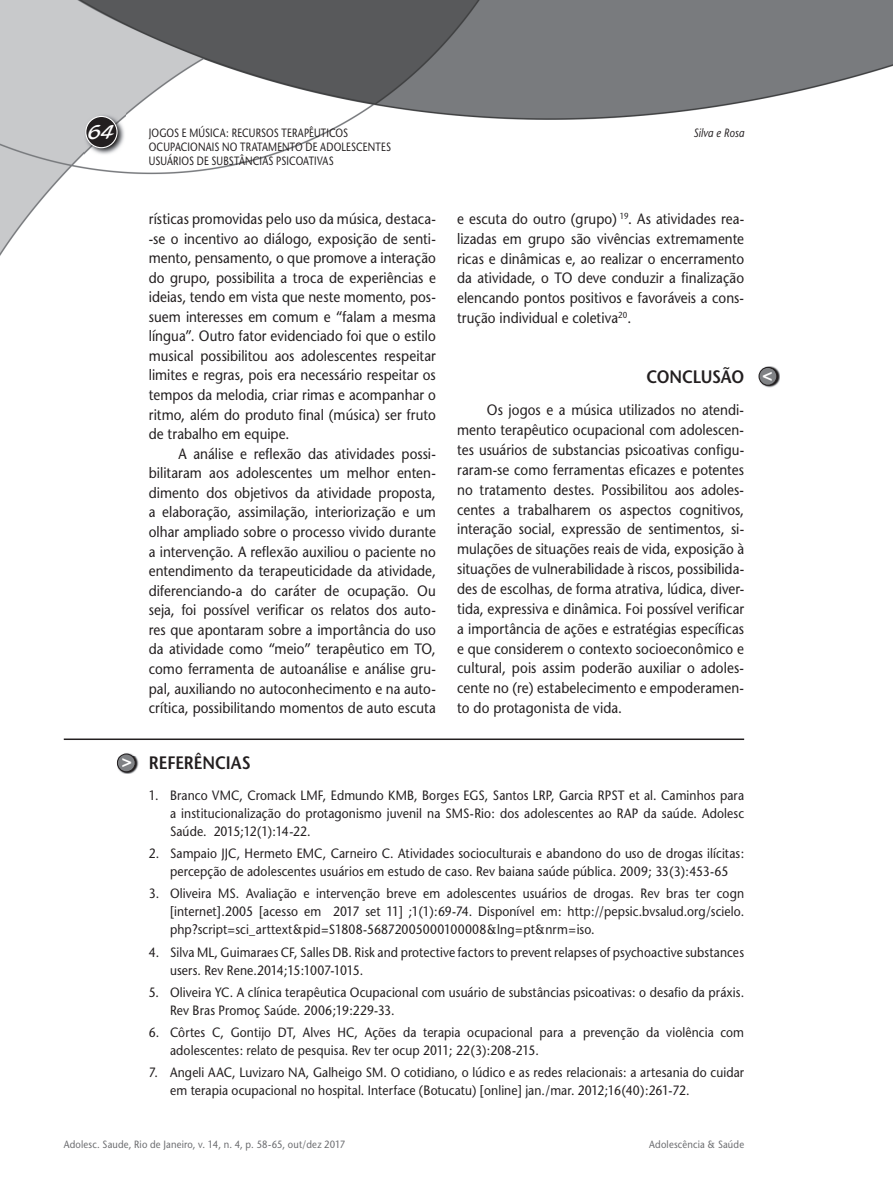
<style>
.page{position:relative;width:893px;height:1191px;background:#fff}
.page>*{position:absolute;margin:0;border:0;box-sizing:border-box;transform-origin:0 0}
.t1{font:21px "Blacklight D";color:#fff}
.t2{font:600 18px "Stone Sans";letter-spacing:-.01em;color:#231f20;scale:.9 1}
.t3{font:700 17.25px "Helvetica";color:#fff}
.t4{font:15px/19.5px "Stone Sans";letter-spacing:.005em;color:#231f20;text-align:justify;scale:.9 1}
.t5{font:13.5px/18px "Stone Sans";letter-spacing:.005em;color:#231f20;scale:.9 1}
.t6{font:12px/14.4px "Stone Sans";letter-spacing:.02em;color:#231f20;scale:.8 1}
.t7{font:italic 12px "Stone Sans";color:#231f20;scale:.85 1}
.t8{font:10.5px "Stone Sans";letter-spacing:.02em;color:#6c6d70;scale:.9 1}
</style>
<div class="page">
<img style="left:0;top:0;width:893px;height:740px">
<img style="left:84px;top:114px;width:41px;height:42px">
<div style="left:86px;top:116px;width:31px;height:32px;background:#231f20;border-radius:50%"></div>
<div style="left:85px;top:116px;width:33px;height:32px;border:1px solid #fff;border-radius:50%"></div>
<img style="left:759px;top:366px;width:21px;height:21px">
<div style="left:759px;top:367px;width:18px;height:18px;background:#808285;border-radius:50%"></div>
<div style="left:759px;top:367px;width:18px;height:19px;border:1px solid #231f20;border-radius:50%"></div>
<hr style="left:64px;top:738px;width:680px;height:2px;background:#231f20">
<img style="left:117px;top:753px;width:21px;height:21px">
<div style="left:117px;top:754px;width:18px;height:18px;background:#808285;border-radius:50%"></div>
<div style="left:117px;top:753px;width:19px;height:19px;border:1px solid #231f20;border-radius:50%"></div>
<h1 class="t1" style="left:88px;top:119px;width:28px">64</h1>
<p class="t6" style="left:149px;top:125px;width:251px">JOGOS E MÚSICA: RECURSOS TERAPÊUTICOS</p>
<p class="t7" style="left:693px;top:125px;width:61px">Silva e Rosa</p>
<p class="t6" style="left:149px;top:140px;width:304px">OCUPACIONAIS NO TRATAMENTO DE ADOLESCENTES<br>USUÁRIOS DE SUBSTÂNCIAS PSICOATIVAS</p>
<p class="t3" style="left:122px;top:751px;width:12px">&gt;</p>
<p class="t4" style="left:149px;top:209px;width:320px">rísticas promovidas pelo uso da música, destaca--se o incentivo ao diálogo, exposição de senti&shy;mento, pensamento, o que promove a interação do grupo, possibilita a troca de experiências e ideias, tendo em vista que neste momento, pos&shy;suem interesses em comum e “falam a mesma língua”. Outro fator evidenciado foi que o estilo musical possibilitou aos adolescentes respeitar limites e regras, pois era necessário respeitar os tempos da melodia, criar rimas e acompanhar o ritmo, além do produto final (música) ser fruto de trabalho em equipe.</p>
<p class="t4" style="left:149px;top:444px;width:320px;text-indent:30px">A análise e reflexão das atividades possi&shy;bilitaram aos adolescentes um melhor enten&shy;dimento dos objetivos da atividade proposta, a elaboração, assimilação, interiorização e um olhar ampliado sobre o processo vivido durante a intervenção. A reflexão auxiliou o paciente no entendimento da terapeuticidade da atividade, diferenciando-a do caráter de ocupação. Ou seja, foi possível verificar os relatos dos auto&shy;res que apontaram sobre a importância do uso da atividade como “meio” terapêutico em TO, como ferramenta de autoanálise e análise gru&shy;pal, auxiliando no autoconhecimento e na auto&shy;crítica, possibilitando momentos de auto escuta</p>
<p class="t4" style="left:457px;top:209px;width:320px">e escuta do outro (grupo) <sup>19</sup>. As atividades rea&shy;lizadas em grupo são vivências extremamente ricas e dinâmicas e, ao realizar o encerramento da atividade, o TO deve conduzir a finalização elencando pontos positivos e favoráveis a cons&shy;trução individual e coletiva<sup>20</sup>.</p>
<p class="t2" style="left:646px;top:365px;width:110px">CONCLUSÃO</p>
<p class="t4" style="left:457px;top:400px;width:320px;text-indent:30px">Os jogos e a música utilizados no atendi&shy;mento terapêutico ocupacional com adolescen&shy;tes usuários de substancias psicoativas configu&shy;raram-se como ferramentas eficazes e potentes no tratamento destes. Possibilitou aos adoles&shy;centes a trabalharem os aspectos cognitivos, interação social, expressão de sentimentos, si&shy;mulações de situações reais de vida, exposição à situações de vulnerabilidade à riscos, possibilida&shy;des de escolhas, de forma atrativa, lúdica, diver&shy;tida, expressiva e dinâmica. Foi possível verificar a importância de ações e estratégias específicas e que considerem o contexto socioeconômico e cultural, pois assim poderão auxiliar o adoles&shy;cente no (re) estabelecimento e empoderamen&shy;to do protagonista de vida.</p>
<p class="t2" style="left:149px;top:752px;width:115px">REFERÊNCIAS</p>
<p class="t5" style="left:170px;top:786px;width:639px;text-align:justify;text-indent:-21px">1. Branco VMC, Cromack LMF, Edmundo KMB, Borges EGS, Santos LRP, Garcia RPST et al. Caminhos para a institucionalização do protagonismo juvenil na SMS-Rio: dos adolescentes ao RAP da saúde. Adolesc Saúde. 2015;12(1):14-22.</p>
<p class="t5" style="left:149px;top:844px;width:663px;text-align:center">2. Sampaio JJC, Hermeto EMC, Carneiro C. Atividades socioculturais e abandono do uso de drogas ilícitas: percepção de adolescentes usuários em estudo de caso. Rev baiana saúde pública. 2009; 33(3):453-65</p>
<p class="t5" style="left:170px;top:884px;width:639px;text-align:justify;text-indent:-21px">3. Oliveira MS. Avaliação e intervenção breve em adolescentes usuários de drogas. Rev bras ter cogn [internet].2005 [acesso em 2017 set 11] ;1(1):69-74. Disponível em: http://pepsic.bvsalud.org/scielo. php?script=sci_arttext&amp;pid=S1808-56872005000100008&amp;lng=pt&amp;nrm=iso.</p>
<p class="t5" style="left:170px;top:943px;width:639px;text-indent:-21px">4. Silva ML, Guimaraes CF, Salles DB. Risk and protective factors to prevent relapses of psychoactive substances users. Rev Rene.2014;15:1007-1015.</p>
<p class="t5" style="left:170px;top:983px;width:639px;text-indent:-21px">5. Oliveira YC. A clínica terapêutica Ocupacional com usuário de substâncias psicoativas: o desafio da práxis.<br>Rev Bras Promoç Saúde. 2006;19:229-33.</p>
<p class="t5" style="left:170px;top:1023px;width:639px;text-indent:-21px">6. Côrtes C, Gontijo DT, Alves HC, Ações da terapia ocupacional para a prevenção da violência com adolescentes: relato de pesquisa. Rev ter ocup 2011; 22(3):208-215.</p>
<p class="t5" style="left:170px;top:1063px;width:639px;text-indent:-21px">7. Angeli AAC, Luvizaro NA, Galheigo SM. O cotidiano, o lúdico e as redes relacionais: a artesania do cuidar em terapia ocupacional no hospital. Interface (Botucatu) [online] jan./mar. 2012;16(40):261-72.</p>
<p class="t8" style="left:64px;top:1137px;width:314px">Adolesc. Saude, Rio de Janeiro, v. 14, n. 4, p. 58-65, out/dez 2017</p>
<p class="t8" style="left:649px;top:1137px;width:107px">Adolescência &amp; Saúde</p>
<p class="t3" style="left:772px;top:388px;width:12px;rotate:-180deg">&gt;</p>
</div>
